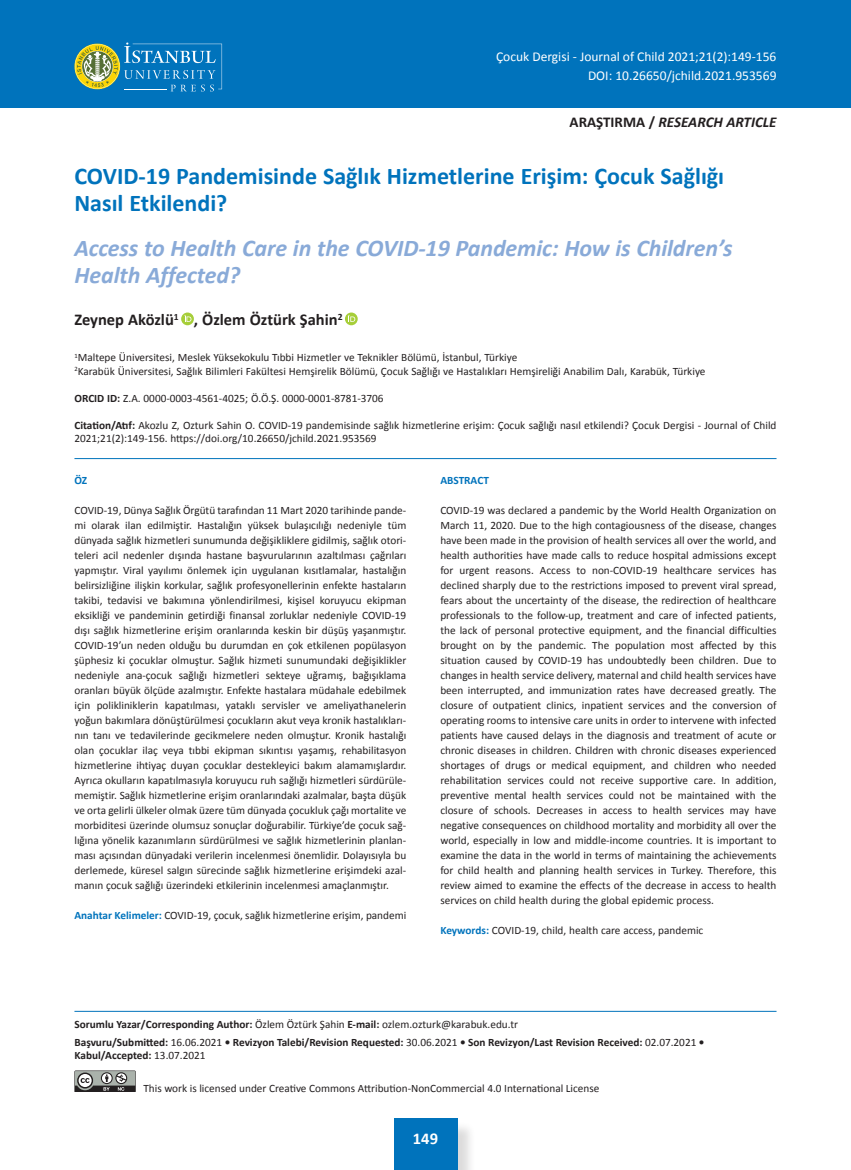
<style>
.page{position:relative;width:851px;height:1170px;background:#fff}
.page>*{position:absolute;margin:0;border:0;box-sizing:border-box;transform-origin:0 0}
.t1{font:700 24px/27px "Calibri";color:#0073bc}
.t2{font:italic 700 24px/27px "Calibri";letter-spacing:-.005em;color:#89aad8}
.t3{font:700 16.5px "Calibri";color:#231f20}
.t4{font:700 16.5px "Calibri";color:#fff}
.t5{font:italic 700 15px "Calibri";color:#231f20}
.t6{font:13.5px/19.5px "Calibri";color:#fff;text-align:right}
.t7{font:11.25px/15px "Calibri";color:#231f20;text-align:justify}
.t8{font:700 11.25px/17.7px "Calibri";color:#231f20}
.t9{font:700 11.25px "Calibri";color:#0073bc}
.s1{font-style:normal}
.s2{font-weight:700}
.s3{font-weight:700;color:#0073bc}
.s4{font-weight:400}
</style>
<div class="page">
<div style="left:396px;top:1121px;width:80px;height:48px;background:#231f20;opacity:.16"></div>
<div style="left:393px;top:1118px;width:64px;height:51px;background:#0073bc"></div>
<div style="left:0;top:0;width:850px;height:107px;background:#0073bc"></div>
<svg style="left:181px;top:312px;width:13px;height:13px"></svg>
<svg style="left:184px;top:315px;width:7px;height:7px"></svg>
<svg style="left:345px;top:312px;width:12px;height:13px"></svg>
<svg style="left:348px;top:315px;width:7px;height:7px"></svg>
<hr style="left:74px;top:1010px;width:702px;height:1px;background:#0073bc">
<hr style="left:74px;top:458px;width:702px;height:1px;background:#0073bc">
<svg style="left:74px;top:1070px;width:62px;height:21px"></svg>
<svg style="left:74px;top:43px;width:148px;height:49px"></svg>
<p class="t6" style="left:496px;top:46px;width:282px">Çocuk Dergisi - Journal of Child 2021;21(2):149-156<br>DOI: 10.26650/jchild.2021.953569</p>
<h3 class="t5" style="left:569px;top:112px;width:208px"><span class="s1">ARAŞTIRMA /</span> RESEARCH ARTICLE</h3>
<h1 class="t1" style="left:74px;top:163px;width:651px">COVID-19 Pandemisinde Sağlık Hizmetlerine Erişim: Çocuk Sağlığı<br>Nasıl Etkilendi?</h1>
<h1 class="t2" style="left:74px;top:235px;width:659px">Access to Health Care in the COVID-19 Pandemic: How is Children’s<br>Health Affected?</h1>
<h2 class="t3" style="left:74px;top:309px;width:269px">Zeynep Aközlü<sup>1</sup> , Özlem Öztürk Şahin<sup>2</sup></h2>
<p class="t7" style="left:74px;top:351px;width:632px;line-height:13.5px"><sup>1</sup>Maltepe Üniversitesi, Meslek Yüksekokulu Tıbbi Hizmetler ve Teknikler Bölümü, İstanbul, Türkiye<br><sup>2</sup>Karabük Üniversitesi, Sağlık Bilimleri Fakültesi Hemşirelik Bölümü, Çocuk Sağlığı ve Hastalıkları Hemşireliği Anabilim Dalı, Karabük, Türkiye</p>
<p class="t7" style="left:74px;top:390px;width:310px"><span class="s2">ORCID ID:</span> Z.A. 0000-0003-4561-4025; Ö.Ö.Ş. 0000-0001-8781-3706</p>
<p class="t7" style="left:74px;top:418px;width:703px;line-height:13.5px"><span class="s2">Citation/Atıf:</span> Akozlu Z, Ozturk Sahin O. COVID-19 pandemisinde sağlık hizmetlerine erişim: Çocuk sağlığı nasıl etkilendi? Çocuk Dergisi - Journal of Child<br>2021;21(2):149-156. https://doi.org/10.26650/jchild.2021.953569</p>
<p class="t9" style="left:74px;top:472px;width:14px">ÖZ</p>
<p class="t7" style="left:74px;top:502px;width:333px">COVID-19, Dünya Sağlık Örgütü tarafından 11 Mart 2020 tarihinde pande&shy;mi olarak ilan edilmiştir. Hastalığın yüksek bulaşıcılığı nedeniyle tüm dünyada sağlık hizmetleri sunumunda değişikliklere gidilmiş, sağlık otori&shy;teleri acil nedenler dışında hastane başvurularının azaltılması çağrıları yapmıştır. Viral yayılımı önlemek için uygulanan kısıtlamalar, hastalığın belirsizliğine ilişkin korkular, sağlık profesyonellerinin enfekte hastaların takibi, tedavisi ve bakımına yönlendirilmesi, kişisel koruyucu ekipman eksikliği ve pandeminin getirdiği finansal zorluklar nedeniyle COVID-19 dışı sağlık hizmetlerine erişim oranlarında keskin bir düşüş yaşanmıştır.<br>COVID-19’un neden olduğu bu durumdan en çok etkilenen popülasyon şüphesiz ki çocuklar olmuştur. Sağlık hizmeti sunumundaki değişiklikler nedeniyle ana-çocuk sağlığı hizmetleri sekteye uğramış, bağışıklama oranları büyük ölçüde azalmıştır. Enfekte hastalara müdahale edebilmek için polikliniklerin kapatılması, yataklı servisler ve ameliyathanelerin yoğun bakımlara dönüştürülmesi çocukların akut veya kronik hastalıkları&shy;nın tanı ve tedavilerinde gecikmelere neden olmuştur. Kronik hastalığı olan çocuklar ilaç veya tıbbi ekipman sıkıntısı yaşamış, rehabilitasyon hizmetlerine ihtiyaç duyan çocuklar destekleyici bakım alamamışlardır.<br>Ayrıca okulların kapatılmasıyla koruyucu ruh sağlığı hizmetleri sürdürüle&shy;memiştir. Sağlık hizmetlerine erişim oranlarındaki azalmalar, başta düşük ve orta gelirli ülkeler olmak üzere tüm dünyada çocukluk çağı mortalite ve morbiditesi üzerinde olumsuz sonuçlar doğurabilir. Türkiye’de çocuk sağ&shy;lığına yönelik kazanımların sürdürülmesi ve sağlık hizmetlerinin planlan&shy;ması açısından dünyadaki verilerin incelenmesi önemlidir. Dolayısıyla bu derlemede, küresel salgın sürecinde sağlık hizmetlerine erişimdeki azal&shy;manın çocuk sağlığı üzerindeki etkilerinin incelenmesi amaçlanmıştır.</p>
<p class="t7" style="left:74px;top:907px;width:333px"><span class="s3">Anahtar Kelimeler:</span> COVID-19, çocuk, sağlık hizmetlerine erişim, pandemi</p>
<p class="t9" style="left:440px;top:472px;width:50px">ABSTRACT</p>
<p class="t7" style="left:440px;top:502px;width:337px">COVID-19 was declared a pandemic by the World Health Organization on March 11, 2020. Due to the high contagiousness of the disease, changes have been made in the provision of health services all over the world, and health authorities have made calls to reduce hospital admissions except for urgent reasons. Access to non-COVID-19 healthcare services has declined sharply due to the restrictions imposed to prevent viral spread, fears about the uncertainty of the disease, the redirection of healthcare professionals to the follow-up, treatment and care of infected patients, the lack of personal protective equipment, and the financial difficulties brought on by the pandemic. The population most affected by this situation caused by COVID-19 has undoubtedly been children. Due to changes in health service delivery, maternal and child health services have been interrupted, and immunization rates have decreased greatly. The closure of outpatient clinics, inpatient services and the conversion of operating rooms to intensive care units in order to intervene with infected patients have caused delays in the diagnosis and treatment of acute or chronic diseases in children. Children with chronic diseases experienced shortages of drugs or medical equipment, and children who needed rehabilitation services could not receive supportive care. In addition, preventive mental health services could not be maintained with the closure of schools. Decreases in access to health services may have negative consequences on childhood mortality and morbidity all over the world, especially in low and middle-income countries. It is important to examine the data in the world in terms of maintaining the achievements for child health and planning health services in Turkey. Therefore, this review aimed to examine the effects of the decrease in access to health services on child health during the global epidemic process.</p>
<p class="t7" style="left:440px;top:922px;width:264px"><span class="s3">Keywords:</span> COVID-19, child, health care access, pandemic</p>
<p class="t8" style="left:74px;top:1015px;width:631px">Sorumlu Yazar/Corresponding Author: <span class="s4">Özlem Öztürk Şahin</span> E-mail: <span class="s4">ozlem.ozturk@karabuk.edu.tr<br></span>Başvuru/Submitted: <span class="s4">16.06.2021</span> • Revizyon Talebi/Revision Requested: <span class="s4">30.06.2021</span> • Son Revizyon/Last Revision Received: <span class="s4">02.07.2021</span> •</p>
<p class="t8" style="left:74px;top:1046px;width:133px">Kabul/Accepted: <span class="s4">13.07.2021</span></p>
<p class="t7" style="left:143px;top:1080px;width:457px">This work is licensed under Creative Commons Attribution-NonCommercial 4.0 International License</p>
<h2 class="t4" style="left:413px;top:1127px;width:27px">149</h2>
</div>
